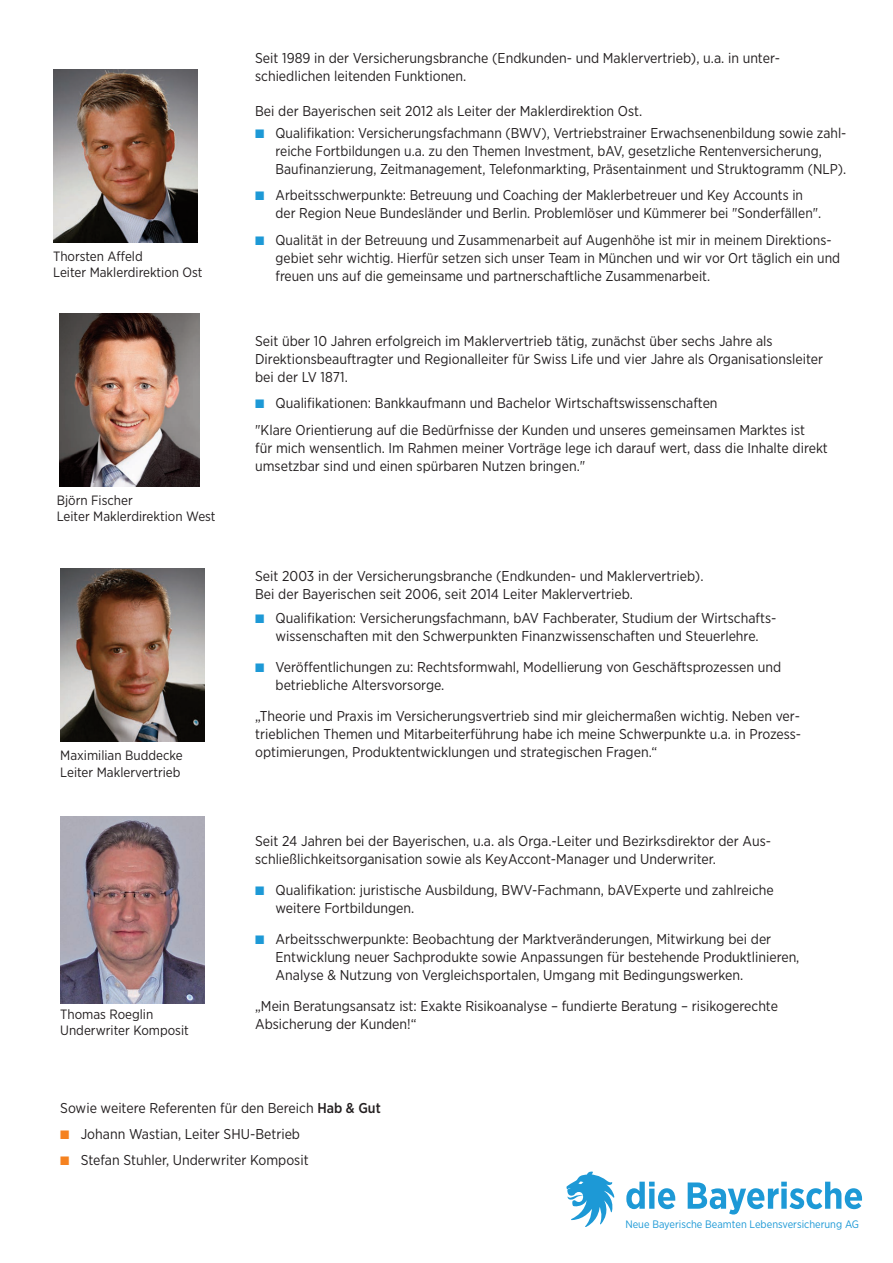
<style>
.page{position:relative;width:893px;height:1263px;background:#fff}
.page>*{position:absolute;margin:0;border:0;box-sizing:border-box;transform-origin:0 0}
.t1{font:14.25px/18px "Gotham Narrow";color:#231f20}
.t2{font:13.5px/16.2px "Gotham Narrow";color:#231f20}
.t3{font:10.8px "Gotham Narrow";color:#1d99d6}
.s1{font-family:"European Pi Three";color:#1d99d6}
.s2{font-family:"Lucida Grande"}
.s3{font-weight:500}
.s4{font-family:"European Pi Three";color:#f58220}
</style>
<div class="page">
<img style="left:53px;top:69px;width:145px;height:173px">
<img style="left:60px;top:314px;width:139px;height:173px">
<img style="left:60px;top:568px;width:145px;height:173px">
<img style="left:61px;top:817px;width:144px;height:187px">
<svg style="left:626px;top:1182px;width:49px;height:27px"></svg>
<svg style="left:688px;top:1182px;width:174px;height:32px"></svg>
<svg style="left:566px;top:1171px;width:49px;height:56px"></svg>
<p class="t2" style="left:53px;top:249px;width:151px">Thorsten Affeld<br>Leiter Maklerdirektion Ost</p>
<p class="t2" style="left:57px;top:493px;width:160px">Björn Fischer<br>Leiter Maklerdirektion West</p>
<p class="t2" style="left:60px;top:748px;width:124px;line-height:16.8px">Maximilian Buddecke<br>Leiter Maklervertrieb</p>
<p class="t2" style="left:60px;top:1006px;width:130px;line-height:16.8px">Thomas Roeglin<br>Underwriter Komposit</p>
<p class="t1" style="left:255px;top:51px;width:527px;line-height:17.1px">Seit 1989 in der Versicherungsbranche (Endkunden- und Maklervertrieb), u.a. in unter&shy;schiedlichen leitenden Funktionen.</p>
<p class="t1" style="left:255px;top:103px;width:389px">Bei der Bayerischen seit 2012 als Leiter der Maklerdirektion Ost.</p>
<p class="t1" style="left:276px;top:125px;width:572px;text-indent:-20px"><span class="s1">-</span> Qualifikation: Versicherungsfachmann (BWV), Vertriebstrainer Erwachsenenbildung sowie zahl&shy;reiche Fortbildungen u.a. zu den Themen Investment, bAV, gesetzliche Rentenversicherung,<br>Baufinanzierung, Zeitmanagement, Telefonmarkting, Präsentainment und Struktogramm (NLP).</p>
<p class="t1" style="left:276px;top:187px;width:547px;text-indent:-20px"><span class="s1">-</span> Arbeitsschwerpunkte: Betreuung und Coaching der Maklerbetreuer und Key Accounts in der Region Neue Bundesländer und Berlin. Problemlöser und Kümmerer bei "Sonderfällen".</p>
<p class="t1" style="left:276px;top:232px;width:566px;text-indent:-20px"><span class="s1">-</span> Qualität in der Betreuung und Zusammenarbeit auf Augenhöhe ist mir in meinem Direktions&shy;gebiet sehr wichtig. Hierfür setzen sich unser Team in München und wir vor Ort täglich ein und freuen uns auf die gemeinsame und partnerschaftliche Zusammenarbeit.</p>
<p class="t1" style="left:255px;top:333px;width:570px">Seit über 10 Jahren erfolgreich im Maklervertrieb tätig, zunächst über sechs Jahre als<br>Direktionsbeauftragter und Regionalleiter für Swiss Life und vier Jahre als Organisationsleiter bei der LV 1871.</p>
<p class="t1" style="left:255px;top:391px;width:552px;line-height:26.5px"><span class="s1">-</span> Qualifikationen: Bankkaufmann und Bachelor Wirtschaftswissenschaften<br>"Klare Orientierung auf die Bedürfnisse der Kunden und unseres gemeinsamen Marktes ist</p>
<p class="t1" style="left:255px;top:440px;width:574px">für mich wensentlich. Im Rahmen meiner Vorträge lege ich darauf wert, dass die Inhalte direkt umsetzbar sind und einen spürbaren Nutzen bringen."</p>
<p class="t1" style="left:255px;top:568px;width:450px">Seit 2003 in der Versicherungsbranche (Endkunden- und Maklervertrieb).<br>Bei der Bayerischen seit 2006, seit 2014 Leiter Maklervertrieb.</p>
<p class="t1" style="left:255px;top:610px;width:523px;text-align:center"><span class="s1">-</span> Qualifikation: Versicherungsfachmann, bAV Fachberater, Studium der Wirtschafts&shy;wissenschaften mit den Schwerpunkten Finanzwissenschaften und Steuerlehre.</p>
<p class="t1" style="left:276px;top:659px;width:507px;text-indent:-20px"><span class="s1">-</span> Veröffentlichungen zu: Rechtsformwahl, Modellierung von Geschäftsprozessen und betriebliche Altersvorsorge.</p>
<p class="t1" style="left:255px;top:708px;width:548px;text-align:justify">„Theorie und Praxis im Versicherungsvertrieb sind mir gleichermaßen wichtig. Neben ver&shy;trieblichen Themen und Mitarbeiterfu<span class="s2">̈</span>hrung habe ich meine Schwerpunkte u.a. in Prozess&shy;optimierungen, Produktentwicklungen und strategischen Fragen.“</p>
<p class="t1" style="left:255px;top:833px;width:517px">Seit 24 Jahren bei der Bayerischen, u.a. als Orga.-Leiter und Bezirksdirektor der Aus&shy;schließlichkeitsorganisation sowie als KeyAccont-Manager und Underwriter.</p>
<p class="t1" style="left:276px;top:882px;width:500px;text-indent:-20px"><span class="s1">-</span> Qualifikation: juristische Ausbildung, BWV-Fachmann, bAVExperte und zahlreiche weitere Fortbildungen.</p>
<p class="t1" style="left:276px;top:931px;width:525px;text-indent:-20px"><span class="s1">-</span> Arbeitsschwerpunkte: Beobachtung der Marktveränderungen, Mitwirkung bei der<br>Entwicklung neuer Sachprodukte sowie Anpassungen fu<span class="s2">̈</span>r bestehende Produktlinieren,<br>Analyse &amp; Nutzung von Vergleichsportalen, Umgang mit Bedingungswerken.</p>
<p class="t1" style="left:255px;top:998px;width:524px">„Mein Beratungsansatz ist: Exakte Risikoanalyse – fundierte Beratung – risikogerechte<br>Absicherung der Kunden!“</p>
<p class="t1" style="left:60px;top:1100px;width:322px">Sowie weitere Referenten für den Bereich <span class="s3">Hab &amp; Gut</span></p>
<p class="t1" style="left:60px;top:1126px;width:241px"><span class="s4">-</span> Johann Wastian, Leiter SHU-Betrieb</p>
<p class="t1" style="left:60px;top:1152px;width:250px"><span class="s4">-</span> Stefan Stuhler, Underwriter Komposit</p>
<p class="t3" style="left:625px;top:1221px;width:235px">Neue Bayerische Beamten Lebensversicherung AG</p>
</div>
